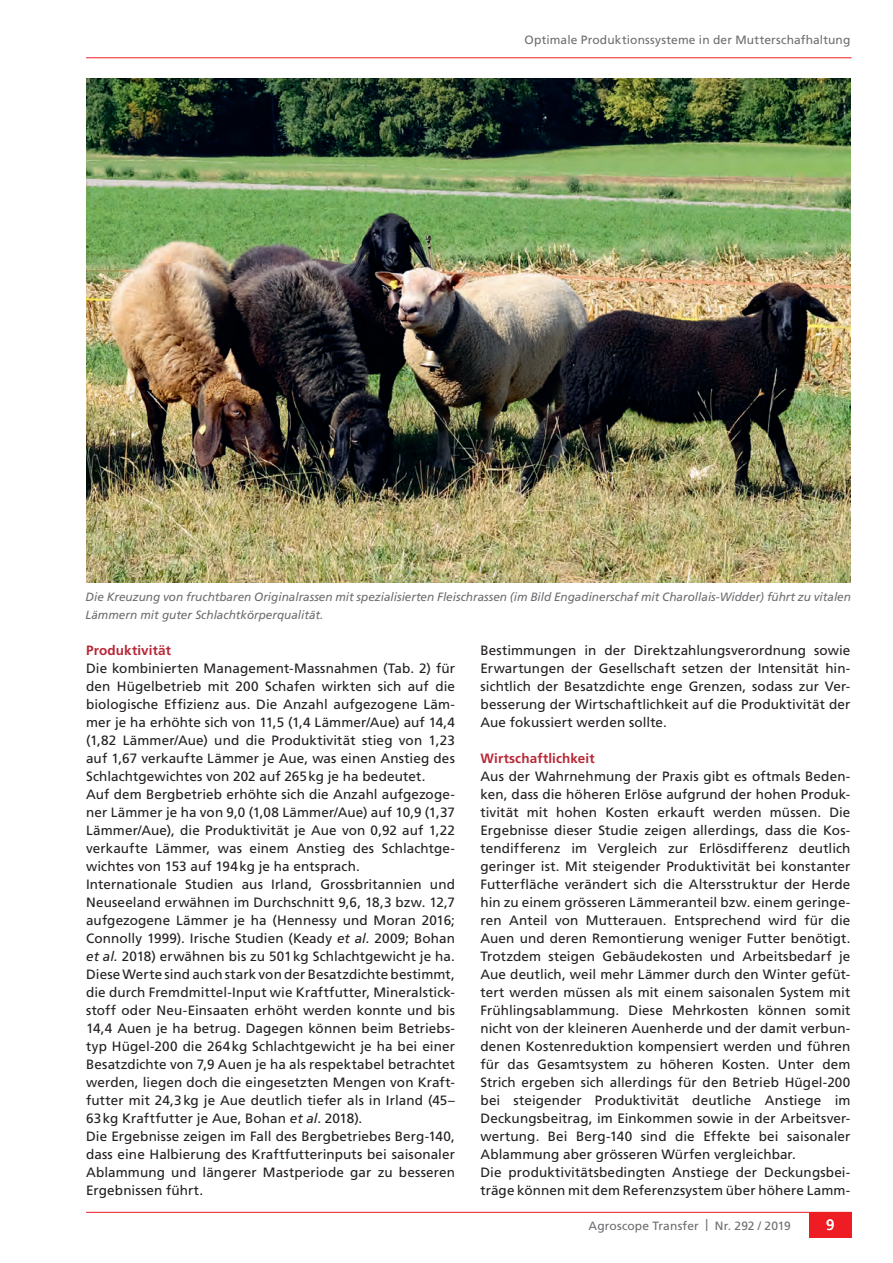
<style>
.page{position:relative;width:893px;height:1263px;background:#fff}
.page>*{position:absolute;margin:0;border:0;box-sizing:border-box;transform-origin:0 0}
.t1{font:15px "Frutiger LT Std";color:#fff}
.t2{font:13.5px/18px "Frutiger LT Std";letter-spacing:.01em;color:#231f20}
.t3{font:700 13.5px "Frutiger LT Std";letter-spacing:.01em;color:#b72837}
.t4{font:italic 12px/18px "Frutiger LT Std";color:#6c6d70}
.t5{font:12px "Frutiger LT Std";letter-spacing:.01em;color:#6c6d70}
.s1{font-style:italic}
</style>
<div class="page">
<hr style="left:86px;top:1212px;width:765px;height:1px;background:#ee1d23">
<div style="left:809px;top:1212px;width:42px;height:25px;background:#ee1d23"></div>
<hr style="left:86px;top:57px;width:765px;height:1px;background:#ee1d23">
<img style="left:86px;top:79px;width:764px;height:504px">
<p class="t5" style="left:524px;top:33px;width:327px">Optimale Produktionssysteme in der Mutterschafhaltung</p>
<p class="t4" style="left:86px;top:588px;width:767px">Die Kreuzung von fruchtbaren Originalrassen mit spezialisierten Fleischrassen (im Bild Engadinerschaf mit Charollais-Widder) führt zu vitalen<br>Lämmern mit guter Schlachtkörperqualität.</p>
<p class="t3" style="left:86px;top:642px;width:86px">Produktivität</p>
<p class="t2" style="left:86px;top:659px;width:370px">Die kombinierten Management-Massnahmen (Tab. 2) für den Hügelbetrieb mit 200 Schafen wirkten sich auf die biologische Effizienz aus. Die Anzahl aufgezogene Läm&shy;mer je ha erhöhte sich von 11,5 (1,4 Lämmer/Aue) auf 14,4 (1,82 Lämmer/Aue) und die Produktivität stieg von 1,23 auf 1,67 verkaufte Lämmer je Aue, was einen Anstieg des Schlachtgewichtes von 202 auf 265kg je ha bedeutet.<br>Auf dem Bergbetrieb erhöhte sich die Anzahl aufgezoge&shy;ner Lämmer je ha von 9,0 (1,08 Lämmer/Aue) auf 10,9 (1,37<br>Lämmer/Aue), die Produktivität je Aue von 0,92 auf 1,22 verkaufte Lämmer, was einem Anstieg des Schlachtge&shy;wichtes von 153 auf 194kg je ha entsprach.<br>Internationale Studien aus Irland, Grossbritannien und Neuseeland erwähnen im Durchschnitt 9,6, 18,3 bzw. 12,7 aufgezogene Lämmer je ha (Hennessy und Moran 2016; Connolly 1999). Irische Studien (Keady <span class="s1">et al.</span> 2009; Bohan <span class="s1">et al.</span> 2018) erwähnen bis zu 501kg Schlachtgewicht je ha.<br>Diese Werte sind auch stark von der Besatzdichte bestimmt, die durch Fremdmittel-Input wie Kraftfutter, Mineralstick&shy;stoff oder Neu-Einsaaten erhöht werden konnte und bis 14,4 Auen je ha betrug. Dagegen können beim Betriebs&shy;typ Hügel-200 die 264kg Schlachtgewicht je ha bei einer Besatzdichte von 7,9 Auen je ha als respektabel betrachtet werden, liegen doch die eingesetzten Mengen von Kraft&shy;futter mit 24,3kg je Aue deutlich tiefer als in Irland (45– 63kg Kraftfutter je Aue, Bohan <span class="s1">et al</span>. 2018).<br>Die Ergebnisse zeigen im Fall des Bergbetriebes Berg-140, dass eine Halbierung des Kraftfutterinputs bei saisonaler Ablammung und längerer Mastperiode gar zu besseren Ergebnissen führt.</p>
<p class="t2" style="left:480px;top:641px;width:371px;text-align:justify">Bestimmungen in der Direktzahlungsverordnung sowie Erwartungen der Gesellschaft setzen der Intensität hin&shy;sichtlich der Besatzdichte enge Grenzen, sodass zur Ver&shy;besserung der Wirtschaftlichkeit auf die Produktivität der Aue fokussiert werden sollte.</p>
<p class="t3" style="left:480px;top:750px;width:116px">Wirtschaftlichkeit</p>
<p class="t2" style="left:480px;top:767px;width:371px">Aus der Wahrnehmung der Praxis gibt es oftmals Beden&shy;ken, dass die höheren Erlöse aufgrund der hohen Produk&shy;tivität mit hohen Kosten erkauft werden müssen. Die Ergebnisse dieser Studie zeigen allerdings, dass die Kos&shy;tendifferenz im Vergleich zur Erlösdifferenz deutlich geringer ist. Mit steigender Produktivität bei konstanter Futterfläche verändert sich die Altersstruktur der Herde hin zu einem grösseren Lämmeranteil bzw. einem geringe&shy;ren Anteil von Mutterauen. Entsprechend wird für die Auen und deren Remontierung weniger Futter benötigt.<br>Trotzdem steigen Gebäudekosten und Arbeitsbedarf je Aue deutlich, weil mehr Lämmer durch den Winter gefüt&shy;tert werden müssen als mit einem saisonalen System mit Frühlingsablammung. Diese Mehrkosten können somit nicht von der kleineren Auenherde und der damit verbun&shy;denen Kostenreduktion kompensiert werden und führen für das Gesamtsystem zu höheren Kosten. Unter dem Strich ergeben sich allerdings für den Betrieb Hügel-200 bei steigender Produktivität deutliche Anstiege im Deckungsbeitrag, im Einkommen sowie in der Arbeitsver&shy;wertung. Bei Berg-140 sind die Effekte bei saisonaler Ablammung aber grösseren Würfen vergleichbar.<br>Die produktivitätsbedingten Anstiege der Deckungsbei&shy;träge können mit dem Referenzsystem über höhere Lamm-</p>
<p class="t5" style="left:589px;top:1218px;width:204px">Agroscope Transfer | Nr. 292 / 2019</p>
<p class="t1" style="left:826px;top:1215px;width:10px">9</p>
</div>
